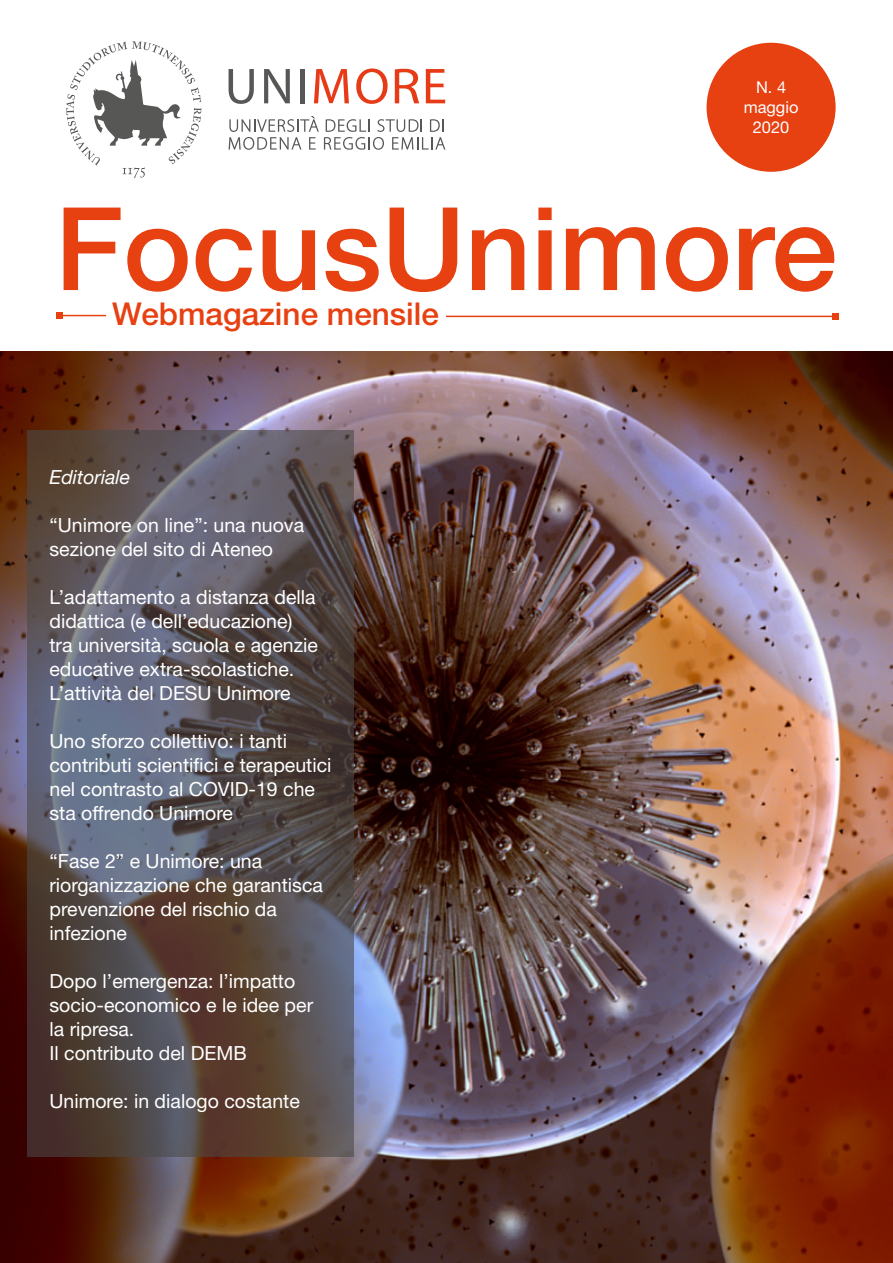
<style>
.page{position:relative;width:893px;height:1263px;background:#fff}
.page>*{position:absolute;margin:0;border:0;box-sizing:border-box;transform-origin:0 0}
.t1{font:500 115.5px "Helvetica Neue LT Std";color:#e74011}
.t2{font:500 31.5px "Helvetica Neue LT Std";color:#e74011}
.t3{font:19.5px/24px "Helvetica Neue LT Std";color:#fff}
.t4{font:italic 19.5px "Helvetica Neue LT Std";color:#fff}
.t5{font:16.5px/19.8px "Helvetica Neue LT Std";color:#fff;text-align:center}
.s1{font-size:118.5px}
</style>
<div class="page">
<img style="left:0;top:351px;width:893px;height:912px">
<svg style="left:66px;top:41px;width:135px;height:137px"></svg>
<svg style="left:229px;top:69px;width:25px;height:35px"></svg>
<svg style="left:264px;top:69px;width:26px;height:34px"></svg>
<div style="left:300px;top:69px;width:5px;height:34px;background:#575756"></div>
<svg style="left:314px;top:69px;width:35px;height:34px"></svg>
<svg style="left:356px;top:68px;width:32px;height:36px"></svg>
<svg style="left:426px;top:69px;width:19px;height:34px"></svg>
<svg style="left:395px;top:69px;width:24px;height:34px"></svg>
<svg style="left:229px;top:116px;width:216px;height:34px"></svg>
<div style="left:705px;top:41px;width:132px;height:132px;background:#e74011;border-radius:50%"></div>
<div style="left:704px;top:40px;width:134px;height:135px;border:3px solid #fff;border-radius:50%"></div>
<hr style="left:60px;top:315px;width:46px;height:1px;background:#e74011">
<svg style="left:57px;top:313px;width:6px;height:6px"></svg>
<hr style="left:446px;top:316px;width:390px;height:1px;background:#e74011">
<svg style="left:833px;top:313px;width:6px;height:6px"></svg>
<svg style="left:27px;top:430px;width:327px;height:726px;background:#595154"></svg>
<p class="t5" style="left:744px;top:77px;width:56px">N. 4 maggio<br>2020</p>
<h1 class="t1" style="left:55px;top:180px;width:784px">FocusUni<span class="s1">more</span></h1>
<h2 class="t2" style="left:112px;top:295px;width:328px">Webmagazine mensile</h2>
<p class="t4" style="left:50px;top:466px;width:82px">Editoriale</p>
<p class="t3" style="left:50px;top:513px;width:256px">“Unimore on line”: una nuova sezione del sito di Ateneo</p>
<p class="t3" style="left:50px;top:585px;width:270px">L’adattamento a distanza della didattica (e dell’educazione) tra università, scuola e agenzie educative extra-scolastiche.<br>L’attività del DESU Unimore</p>
<p class="t3" style="left:50px;top:729px;width:283px">Uno sforzo collettivo: i tanti contributi scientifici e terapeutici nel contrasto al COVID-19 che sta offrendo Unimore</p>
<p class="t3" style="left:50px;top:849px;width:275px">“Fase 2” e Unimore: una riorganizzazione che garantisca prevenzione del rischio da infezione</p>
<p class="t3" style="left:50px;top:969px;width:265px">Dopo l’emergenza: l’impatto socio-economico e le idee per la ripresa.<br>Il contributo del DEMB</p>
<p class="t3" style="left:50px;top:1089px;width:252px">Unimore: in dialogo costante</p>
</div>
